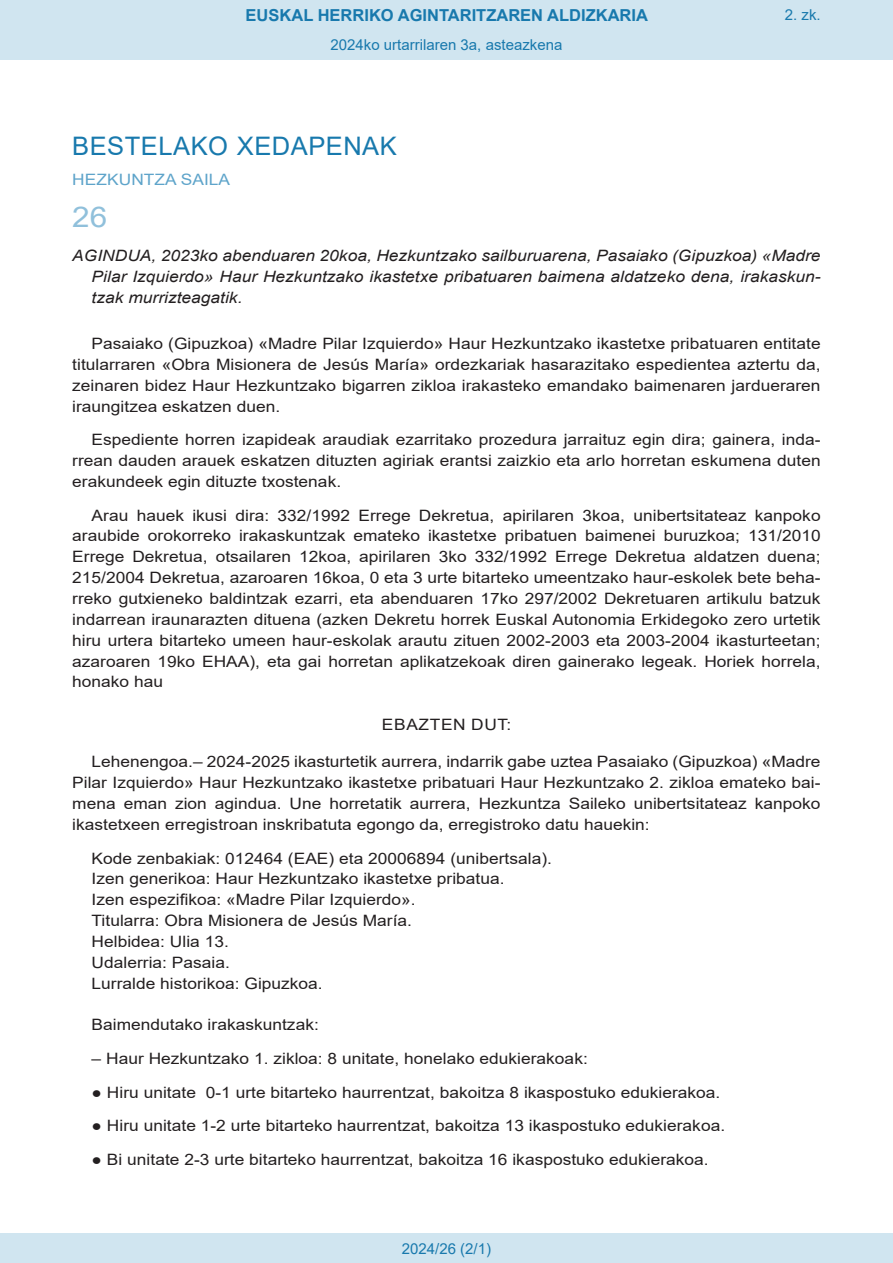
<style>
.page{position:relative;width:893px;height:1263px;background:#fff}
.page>*{position:absolute;margin:0;border:0;box-sizing:border-box;transform-origin:0 0}
.BOPVOrden{font:28.5px "Arial";color:#90c0db;scale:1.11 1}
.BOPVSeccion{font:25.5px "Arial";letter-spacing:.02em;color:#1879ad}
.t1{font:700 16.5px "Arial";color:#1879ad}
.BOPVDetalle{font:15.6px/20.9px "Arial";color:#231f20;text-align:justify;scale:1.11 1}
.BOPVLista{font:15.6px "Arial";color:#231f20;scale:1.11 1}
.BOPVTitulo{font:italic 15.6px/20.9px "Arial";color:#231f20;text-align:justify;scale:1.11 1}
.BOPVOrganismo{font:15.6px "Arial";letter-spacing:.005em;color:#5ea4ca;scale:1.11 1}
.BOPVClave{font:15.6px "Arial";letter-spacing:.035em;color:#231f20;scale:1.11 1}
.Paginacion_Centro{font:15px "Arial";color:#1879ad}
</style>
<div class="page">
<div style="left:0;top:0;width:893px;height:60px;background:#d0e5f0"></div>
<div style="left:0;top:1233px;width:893px;height:30px;background:#d0e5f0"></div>
<p class="t1" style="left:246px;top:3px;width:404px">EUSKAL HERRIKO AGINTARITZAREN ALDIZKARIA</p>
<p class="Paginacion_Centro" style="left:331px;top:35px;width:233px">2024ko urtarrilaren 3a, asteazkena</p>
<p class="Paginacion_Centro" style="left:785px;top:5px;width:37px">2. zk.</p>
<p class="BOPVSeccion" style="left:72px;top:128px;width:326px">BESTELAKO XEDAPENAK</p>
<p class="BOPVOrganismo" style="left:72px;top:168px;width:144px">HEZKUNTZA SAILA</p>
<p class="BOPVOrden" style="left:72px;top:198px;width:33px">26</p>
<p class="BOPVTitulo" style="left:92px;top:245px;width:658px;text-indent:-19px">AGINDUA, 2023ko abenduaren 20koa, Hezkuntzako sailburuarena, Pasaiako (Gipuzkoa) «Madre Pilar Izquierdo» Haur Hezkuntzako ikastetxe pribatuaren baimena aldatzeko dena, irakaskun&shy;tzak murrizteagatik.</p>
<p class="BOPVDetalle" style="left:72px;top:333px;width:676px;text-indent:19px">Pasaiako (Gipuzkoa) «Madre Pilar Izquierdo» Haur Hezkuntzako ikastetxe pribatuaren entitate titularraren «Obra Misionera de Jesús María» ordezkariak hasarazitako espedientea aztertu da, zeinaren bidez Haur Hezkuntzako bigarren zikloa irakasteko emandako baimenaren jardueraren iraungitzea eskatzen duen.</p>
<p class="BOPVDetalle" style="left:72px;top:429px;width:676px;text-indent:19px">Espediente horren izapideak araudiak ezarritako prozedura jarraituz egin dira; gainera, inda&shy;rrean dauden arauek eskatzen dituzten agiriak erantsi zaizkio eta arlo horretan eskumena duten erakundeek egin dituzte txostenak.</p>
<p class="BOPVDetalle" style="left:72px;top:505px;width:676px;text-indent:19px">Arau hauek ikusi dira: 332/1992 Errege Dekretua, apirilaren 3koa, unibertsitateaz kanpoko araubide orokorreko irakaskuntzak emateko ikastetxe pribatuen baimenei buruzkoa; 131/2010<br>Errege Dekretua, otsailaren 12koa, apirilaren 3ko 332/1992 Errege Dekretua aldatzen duena; 215/2004 Dekretua, azaroaren 16koa, 0 eta 3 urte bitarteko umeentzako haur-eskolek bete beha&shy;rreko gutxieneko baldintzak ezarri, eta abenduaren 17ko 297/2002 Dekretuaren artikulu batzuk indarrean iraunarazten dituena (azken Dekretu horrek Euskal Autonomia Erkidegoko zero urtetik hiru urtera bitarteko umeen haur-eskolak arautu zituen 2002-2003 eta 2003-2004 ikasturteetan; azaroaren 19ko EHAA), eta gai horretan aplikatzekoak diren gainerako legeak. Horiek horrela, honako hau</p>
<p class="BOPVClave" style="left:382px;top:713px;width:118px">EBAZTEN DUT:</p>
<p class="BOPVDetalle" style="left:72px;top:751px;width:676px;text-indent:19px">Lehenengoa.– 2024-2025 ikasturtetik aurrera, indarrik gabe uztea Pasaiako (Gipuzkoa) «Madre Pilar Izquierdo» Haur Hezkuntzako ikastetxe pribatuari Haur Hezkuntzako 2. zikloa emateko bai&shy;mena eman zion agindua. Une horretatik aurrera, Hezkuntza Saileko unibertsitateaz kanpoko ikastetxeen erregistroan inskribatuta egongo da, erregistroko datu hauekin:</p>
<p class="BOPVLista" style="left:92px;top:847px;width:416px">Kode zenbakiak: 012464 (EAE) eta 20006894 (unibertsala).</p>
<p class="BOPVLista" style="left:92px;top:868px;width:374px">Izen generikoa: Haur Hezkuntzako ikastetxe pribatua.</p>
<p class="BOPVLista" style="left:92px;top:889px;width:293px">Izen espezifikoa: «Madre Pilar Izquierdo».</p>
<p class="BOPVLista" style="left:92px;top:910px;width:290px">Titularra: Obra Misionera de Jesús María.</p>
<p class="BOPVLista" style="left:92px;top:931px;width:125px">Helbidea: Ulia 13.</p>
<p class="BOPVLista" style="left:92px;top:951px;width:126px">Udalerria: Pasaia.</p>
<p class="BOPVLista" style="left:92px;top:972px;width:210px">Lurralde historikoa: Gipuzkoa.</p>
<p class="BOPVDetalle" style="left:92px;top:1014px;width:206px">Baimendutako irakaskuntzak:</p>
<p class="BOPVDetalle" style="left:92px;top:1048px;width:448px">– Haur Hezkuntzako 1. zikloa: 8 unitate, honelako edukierakoak:</p>
<p class="BOPVDetalle" style="left:92px;top:1081px;width:568px">● Hiru unitate 0-1 urte bitarteko haurrentzat, bakoitza 8 ikaspostuko edukierakoa.</p>
<p class="BOPVDetalle" style="left:92px;top:1115px;width:572px">● Hiru unitate 1-2 urte bitarteko haurrentzat, bakoitza 13 ikaspostuko edukierakoa.</p>
<p class="BOPVDetalle" style="left:92px;top:1149px;width:557px">● Bi unitate 2-3 urte bitarteko haurrentzat, bakoitza 16 ikaspostuko edukierakoa.</p>
<p class="Paginacion_Centro" style="left:402px;top:1238px;width:91px">2024/26 (2/1)</p>
</div>
